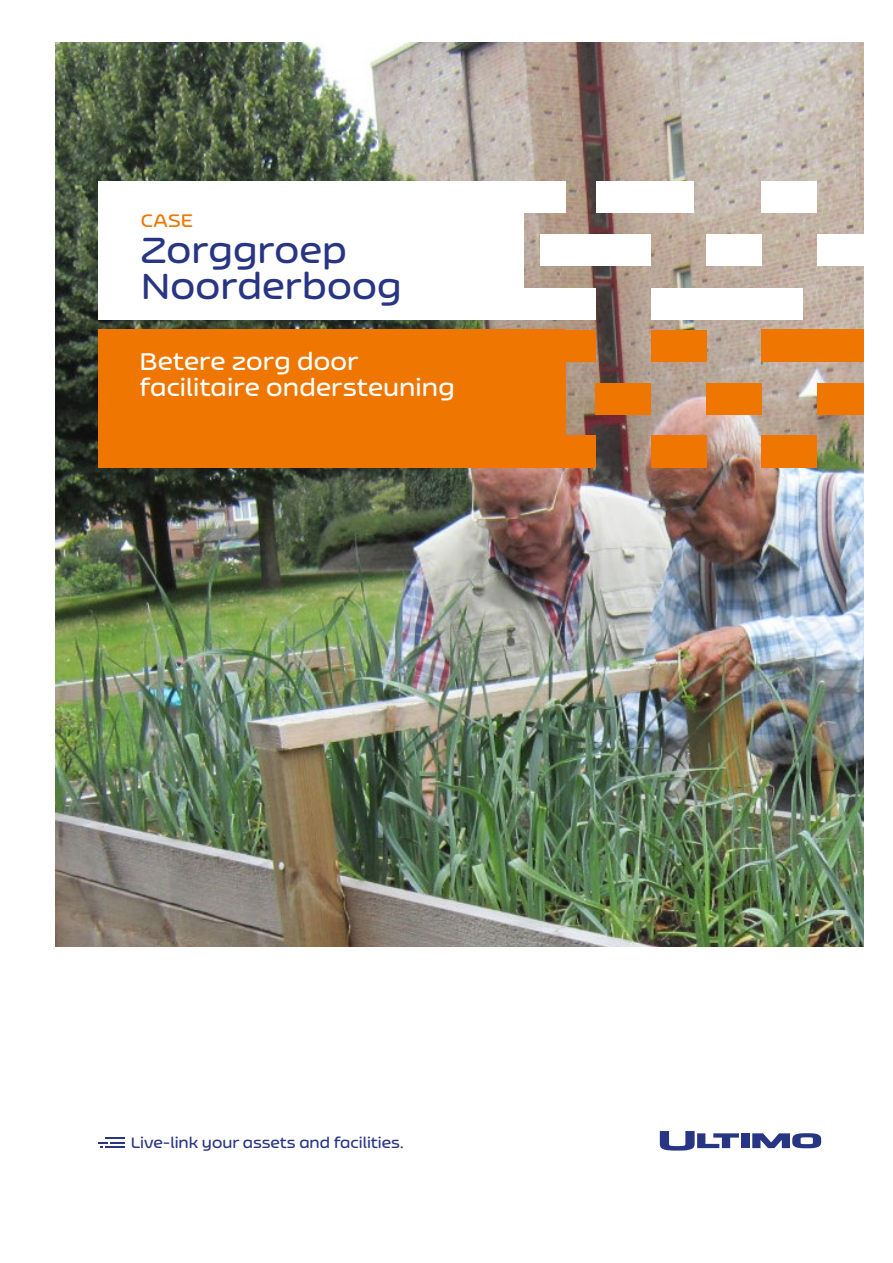
<style>
.page{position:relative;width:893px;height:1263px;background:#fff}
.page>*{position:absolute;margin:0;border:0;box-sizing:border-box;transform-origin:0 0}
.Front_2{font:600 36px "Nizzoli Alt Rd";color:#283583}
.Front_4{font:600 24px/25.5px "Nizzoli Alt Rd";color:#fff}
.Front_1{font:600 18px "Nizzoli Alt Rd";color:#ee7601}
.t1{font:600 15px "Nizzoli Alt Rd";color:#283583}
</style>
<div class="page">
<img style="left:56px;top:43px;width:808px;height:903px">
<div style="left:817px;top:383px;width:47px;height:32px;background:#ee7601"></div>
<div style="left:706px;top:383px;width:56px;height:32px;background:#ee7601"></div>
<div style="left:596px;top:383px;width:55px;height:32px;background:#ee7601"></div>
<div style="left:817px;top:234px;width:55px;height:32px;background:#fff"></div>
<div style="left:706px;top:234px;width:56px;height:32px;background:#fff"></div>
<div style="left:540px;top:234px;width:111px;height:32px;background:#fff"></div>
<div style="left:817px;top:330px;width:47px;height:32px;background:#ee7601"></div>
<div style="left:762px;top:330px;width:55px;height:32px;background:#ee7601"></div>
<div style="left:651px;top:330px;width:55px;height:31px;background:#ee7601"></div>
<div style="left:540px;top:330px;width:56px;height:31px;background:#ee7601"></div>
<div style="left:762px;top:435px;width:55px;height:33px;background:#ee7601"></div>
<div style="left:651px;top:435px;width:55px;height:33px;background:#ee7601"></div>
<div style="left:540px;top:435px;width:56px;height:33px;background:#ee7601"></div>
<div style="left:762px;top:181px;width:55px;height:32px;background:#fff"></div>
<div style="left:596px;top:181px;width:98px;height:32px;background:#fff"></div>
<div style="left:511px;top:181px;width:55px;height:32px;background:#fff"></div>
<div style="left:651px;top:288px;width:151px;height:32px;background:#fff"></div>
<div style="left:540px;top:288px;width:56px;height:32px;background:#fff"></div>
<div style="left:485px;top:288px;width:55px;height:32px;background:#fff"></div>
<div style="left:98px;top:181px;width:425px;height:139px;background:#fff"></div>
<div style="left:98px;top:330px;width:468px;height:138px;background:#ee7601"></div>
<svg style="left:660px;top:1131px;width:79px;height:19px"></svg>
<div style="left:741px;top:1133px;width:9px;height:15px;background:#283583"></div>
<svg style="left:752px;top:1133px;width:69px;height:15px"></svg>
<svg style="left:98px;top:1137px;width:27px;height:11px"></svg>
<p class="Front_1" style="left:141px;top:210px;width:54px">CASE</p>
<p class="Front_2" style="left:141px;top:229px;width:208px">Zorggroep</p>
<p class="Front_2" style="left:141px;top:265px;width:262px">Noorderboog</p>
<p class="Front_4" style="left:139px;top:348px;width:317px">Betere zorg door facilitaire ondersteuning</p>
<p class="t1" style="left:131px;top:1134px;width:274px">Live-link your assets and facilities.</p>
</div>
